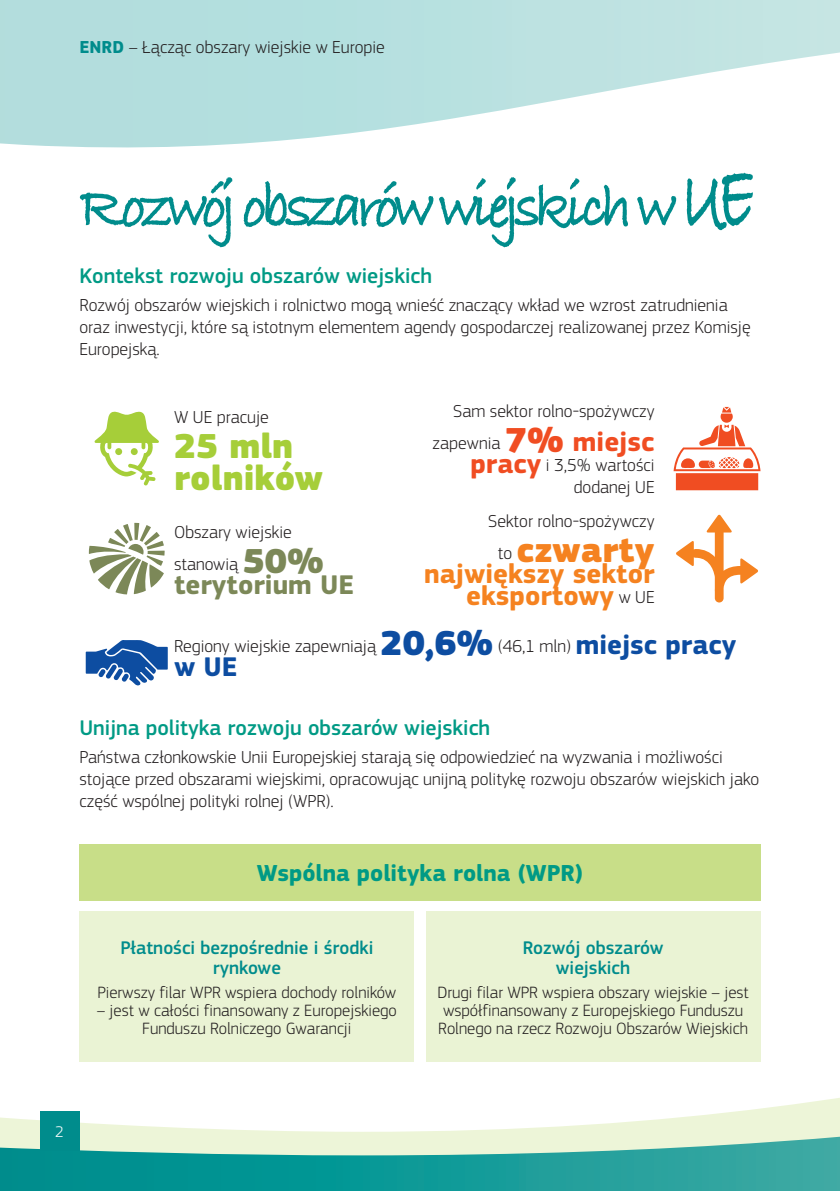
<style>
.page{position:relative;width:840px;height:1191px;background:#fff}
.page>*{position:absolute;margin:0;border:0;box-sizing:border-box;transform-origin:0 0}
._1_Titre{font:700 64px "Bradley Hand ITCTT";letter-spacing:-.09em;color:#008c8c;scale:.9 1}
._0_Body{font:900 36px/32px "EC Square Sans Pro";color:#a6ce39}
._0_Body-2{font:900 36px "EC Square Sans Pro";color:#f58220}
._0_Body-3{font:700 28px/22px "EC Square Sans Pro";color:#f58220;text-align:right}
._0_Body-4{font:700 28px "EC Square Sans Pro";color:#7c8858}
._0_Body-5{font:700 28px "EC Square Sans Pro";color:#0d4da1}
._2_Titre_2{font:700 24px "EC Square Sans Pro";color:#009a85}
._2_Titre_2-2{font:500 22px "EC Square Sans Pro";color:#009a85}
._4_TItre_4{font:500 19px/20px "EC Square Sans Pro";color:#008c8c;text-align:center}
._0_Body-6{font:300 18px/22px "EC Square Sans Pro";color:#231f20}
._0_Body-7{font:300 17px/18px "EC Square Sans Pro";color:#231f20;text-align:center}
.Folio{font:300 16px "EC Square Sans Pro";color:#fff}
.s1{font-weight:700;color:#008c8c}
.s2{font-size:96px}
.s3{font-weight:900;font-size:36px;color:#f04d22}
.s4{font-weight:700;font-size:28px;color:#f04d22}
.s5{font-weight:300;font-size:18px;color:#231f20}
.s6{font-weight:900;font-size:36px;color:#7c8858}
.s7{font-weight:900;font-size:36px;color:#0d4da1}
.s8{font-weight:700;font-size:28px;color:#0d4da1}
</style>
<div class="page">
<svg style="left:0;top:0;width:839px;height:148px"></svg>
<svg style="left:0;top:1098px;width:839px;height:93px"></svg>
<svg style="left:94px;top:411px;width:65px;height:75px"></svg>
<svg style="left:89px;top:523px;width:75px;height:71px"></svg>
<svg style="left:673px;top:407px;width:87px;height:83px"></svg>
<svg style="left:676px;top:514px;width:81px;height:88px"></svg>
<svg style="left:86px;top:640px;width:82px;height:45px"></svg>
<div style="left:79px;top:911px;width:335px;height:151px;background:#eaf3d4"></div>
<div style="left:425px;top:911px;width:335px;height:151px;background:#eaf3d4"></div>
<div style="left:79px;top:844px;width:681px;height:56px;background:#c8de88"></div>
<div style="left:40px;top:1111px;width:39px;height:40px;background:#008c8c"></div>
<p class="_0_Body-6" style="left:79px;top:36px;width:307px"><span class="s1">ENRD</span> – Łącząc obszary wiejskie w Europie</p>
<p class="_1_Titre" style="left:79px;top:158px;width:750px">Rozwój obszarów wiejskich w <span class="s2">UE</span></p>
<p class="_2_Titre_2-2" style="left:79px;top:263px;width:354px">Kontekst rozwoju obszarów wiejskich</p>
<p class="_0_Body-6" style="left:79px;top:294px;width:672px">Rozwój obszarów wiejskich i rolnictwo mogą wnieść znaczący wkład we wzrost zatrudnienia oraz inwestycji, które są istotnym elementem agendy gospodarczej realizowanej przez Komisję<br>Europejską.</p>
<p class="_0_Body-6" style="left:432px;top:395px;width:223px;line-height:32px;text-align:right">Sam sektor rolno-spożywczy zapewnia <span class="s3">7%</span> <span class="s4">miejsc</span></p>
<p class="_0_Body-6" style="left:470px;top:454px;width:185px;text-align:right"><span class="s4">pracy</span> i 3,5% wartości dodanej UE</p>
<p class="_0_Body-6" style="left:488px;top:510px;width:168px">Sektor rolno-spożywczy</p>
<p class="_0_Body-2" style="left:497px;top:528px;width:158px"><span class="s5">to</span> czwarty</p>
<p class="_0_Body-6" style="left:174px;top:406px;width:96px">W UE pracuje</p>
<p class="_0_Body" style="left:174px;top:432px;width:150px">25 mln rolników</p>
<p class="_0_Body-6" style="left:174px;top:516px;width:151px;line-height:32px">Obszary wiejskie stanowią <span class="s6">50%</span></p>
<p class="_0_Body-4" style="left:174px;top:568px;width:181px">terytorium UE</p>
<p class="_0_Body-6" style="left:174px;top:635px;width:563px">Regiony wiejskie zapewniają <span class="s7">20,6%</span> (46,1 mln) <span class="s8">miejsc pracy</span></p>
<p class="_0_Body-3" style="left:424px;top:564px;width:232px">największy sektor eksportowy <span class="s5">w UE</span></p>
<p class="_0_Body-5" style="left:174px;top:650px;width:65px">w UE</p>
<p class="_2_Titre_2-2" style="left:79px;top:715px;width:412px">Unijna polityka rozwoju obszarów wiejskich</p>
<p class="_0_Body-6" style="left:79px;top:745px;width:681px">Państwa członkowskie Unii Europejskiej starają się odpowiedzieć na wyzwania i możliwości stojące przed obszarami wiejskimi, opracowując unijną politykę rozwoju obszarów wiejskich jako część wspólnej polityki rolnej (WPR).</p>
<p class="_2_Titre_2" style="left:257px;top:859px;width:327px">Wspólna polityka rolna (WPR)</p>
<p class="_4_TItre_4" style="left:120px;top:938px;width:254px">Płatności bezpośrednie i środki rynkowe</p>
<p class="_0_Body-7" style="left:97px;top:983px;width:300px">Pierwszy filar WPR wspiera dochody rolników</p>
<p class="_0_Body-7" style="left:97px;top:1001px;width:301px">– jest w całości finansowany z Europejskiego<br>Funduszu Rolniczego Gwarancji</p>
<p class="_4_TItre_4" style="left:522px;top:938px;width:142px">Rozwój obszarów wiejskich</p>
<p class="_0_Body-7" style="left:437px;top:983px;width:313px;text-align:left">Drugi filar WPR wspiera obszary wiejskie – jest współfinansowany z Europejskiego Funduszu<br>Rolnego na rzecz Rozwoju Obszarów Wiejskich</p>
<p class="Folio" style="left:55px;top:1122px;width:10px">2</p>
</div>
